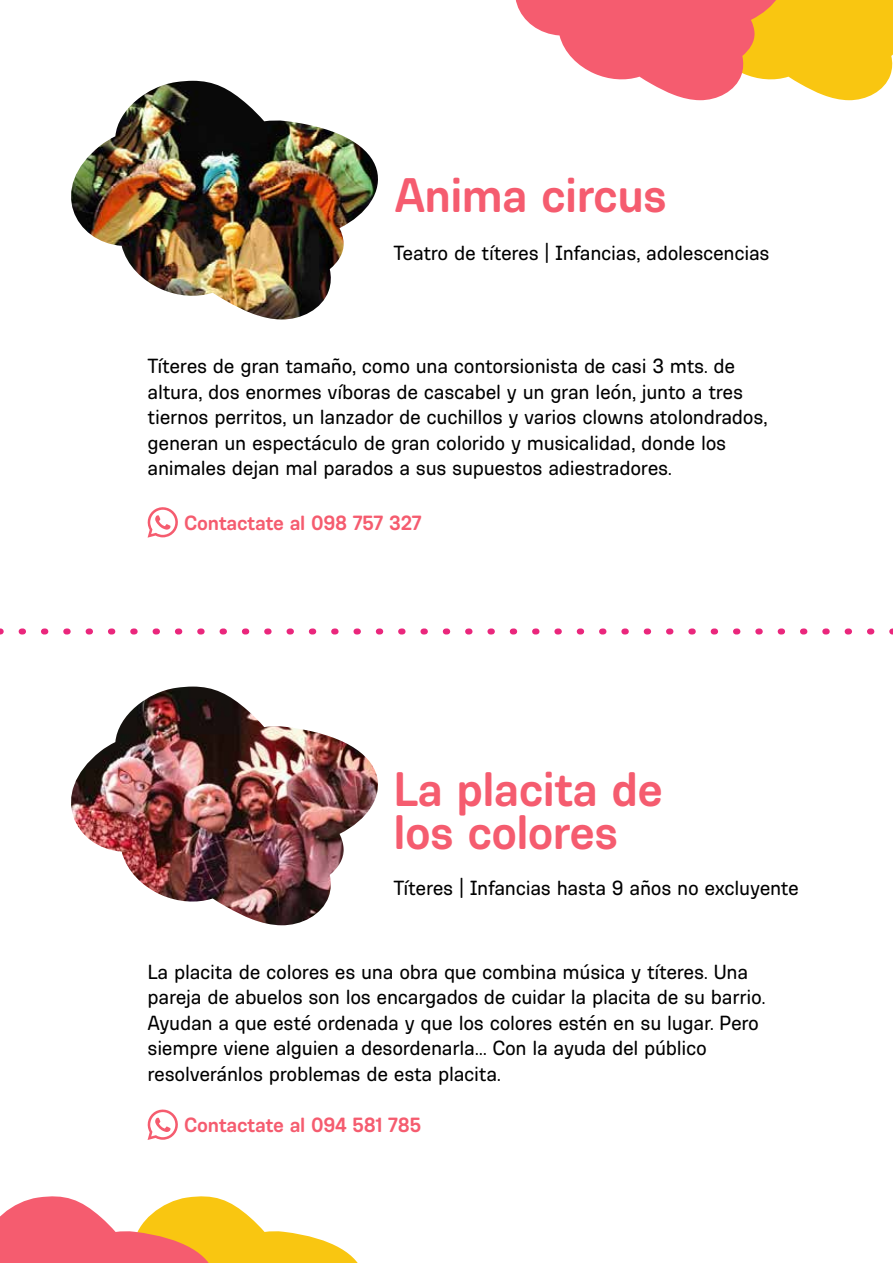
<style>
.page{position:relative;width:893px;height:1263px;background:#fff}
.page>*{position:absolute;margin:0;border:0;box-sizing:border-box;transform-origin:0 0}
.t1{font:700 49.5px/43.5px "Ciudadana";letter-spacing:-.015em;color:#f55c6f}
.t2{font:21px/25.5px "Ciudadana";letter-spacing:-.015em;color:#000}
.t3{font:700 21px "Ciudadana";letter-spacing:-.015em;color:#f55c6f}
</style>
<div class="page">
<svg style="left:515px;top:0;width:378px;height:100px"></svg>
<svg style="left:0;top:1196px;width:358px;height:67px"></svg>
<svg style="left:22px;top:628px;width:853px;height:6px"></svg>
<img style="left:71px;top:81px;width:307px;height:239px">
<svg style="left:147px;top:507px;width:31px;height:31px"></svg>
<img style="left:71px;top:686px;width:307px;height:239px">
<svg style="left:147px;top:1109px;width:31px;height:31px"></svg>
<h1 class="t1" style="left:394px;top:172px;width:274px">Anima circus</h1>
<p class="t2" style="left:394px;top:240px;width:378px">Teatro de títeres | Infancias, adolescencias</p>
<p class="t2" style="left:148px;top:353px;width:622px">Títeres de gran tamaño, como una contorsionista de casi 3 mts. de altura, dos enormes víboras de cascabel y un gran león, junto a tres tiernos perritos, un lanzador de cuchillos y varios clowns atolondrados, generan un espectáculo de gran colorido y musicalidad, donde los animales dejan mal parados a sus supuestos adiestradores.</p>
<p class="t3" style="left:184px;top:510px;width:239px">Contactate al 098 757 327</p>
<h1 class="t1" style="left:394px;top:766px;width:271px">La placita de los colores</h1>
<p class="t2" style="left:394px;top:875px;width:407px">Títeres | Infancias hasta 9 años no excluyente</p>
<p class="t2" style="left:148px;top:958px;width:620px">La placita de colores es una obra que combina música y títeres. Una pareja de abuelos son los encargados de cuidar la placita de su barrio.<br>Ayudan a que esté ordenada y que los colores estén en su lugar. Pero siempre viene alguien a desordenarla... Con la ayuda del público resolveránlos problemas de esta placita.</p>
<p class="t3" style="left:184px;top:1112px;width:238px">Contactate al 094 581 785</p>
</div>
